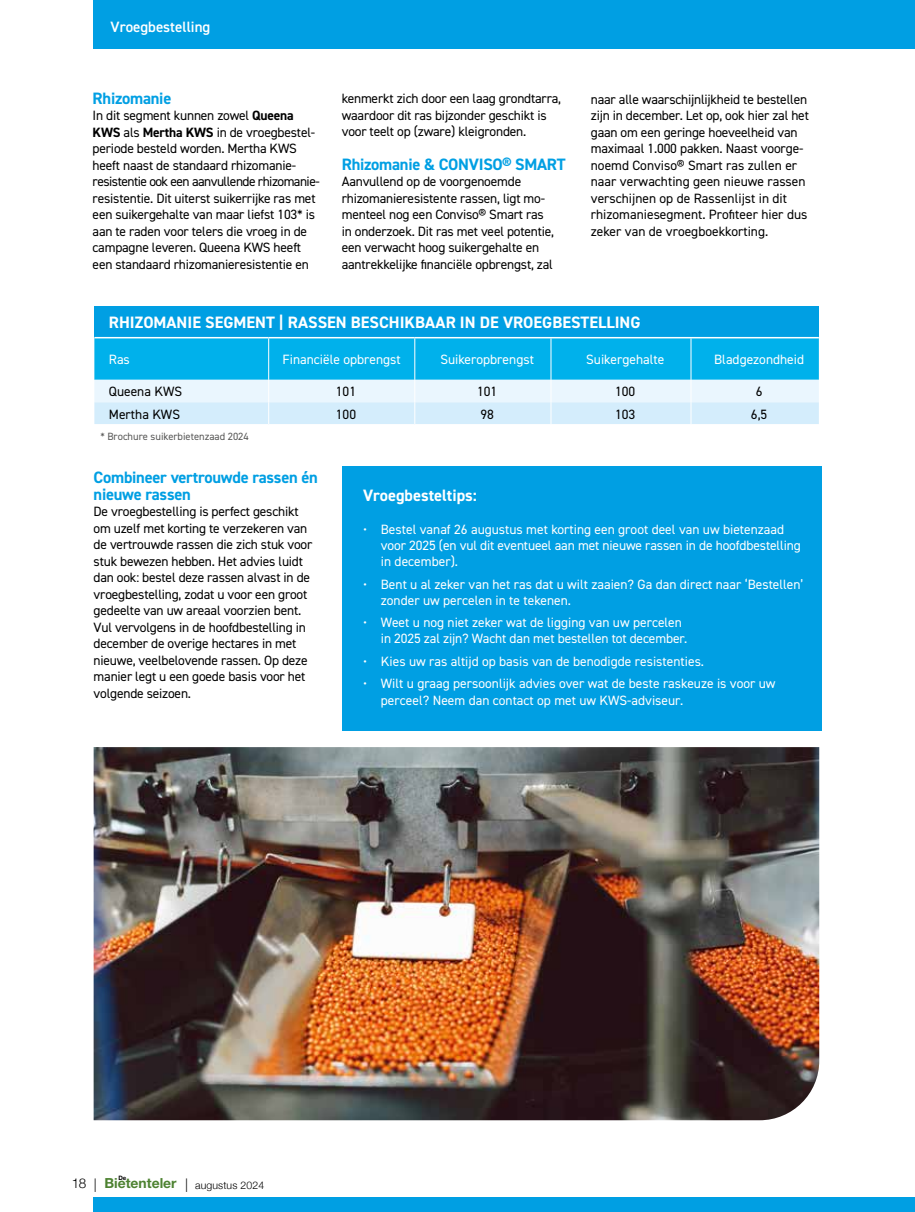
<style>
.page{position:relative;width:915px;height:1212px;background:#fff}
.page>*{position:absolute;margin:0;border:0;box-sizing:border-box;transform-origin:0 0}
.t1{font:700 16.5px/16.5px "DIN2014";letter-spacing:-.015em;color:#009fe3}
.t2{font:700 16.5px "DIN2014";color:#fff}
.t3{font:600 15px "DIN2014";color:#fff}
.t4{font:700 13.95px "Helvetica Neue LT Std";color:#4d8231}
.t5{font:13.5px/16.5px "DIN2014";letter-spacing:-.015em;color:#000}
.t6{font:13.5px/16.2px "DIN2014";color:#fff}
.t7{font:10.5px "DIN2014";color:#575756}
.t8{font:300 10.5px "Helvetica Neue";letter-spacing:.01em;color:#000}
.t9{font:700 6px "Helvetica Neue LT Std";color:#000}
.s1{font-weight:700}
.s2{font-family:"Helvetica Neue";font-weight:300;font-size:13.5px;color:#000}
.s3{font-size:13.5px}
</style>
<div class="page">
<div style="left:94px;top:0;width:820px;height:49px;background:#009fe3"></div>
<div style="left:94px;top:1197px;width:820px;height:15px;background:#009fe3"></div>
<img style="left:94px;top:747px;width:725px;height:373px">
<div style="left:342px;top:467px;width:479px;height:264px;background:#009fe3"></div>
<div style="left:94px;top:306px;width:724px;height:32px;background:#009fe3"></div>
<hr style="left:94px;top:337px;width:174px;height:1px;background:#fff">
<hr style="left:268px;top:337px;width:146px;height:1px;background:#fff">
<hr style="left:414px;top:337px;width:136px;height:1px;background:#fff">
<hr style="left:550px;top:337px;width:140px;height:1px;background:#fff">
<hr style="left:690px;top:337px;width:128px;height:1px;background:#fff">
<svg style="left:94px;top:338px;width:724px;height:86px;background:#75d3f4"></svg>
<p class="t3" style="left:111px;top:17px;width:101px">Vroegbestelling</p>
<p class="t1" style="left:93px;top:89px;width:80px">Rhizomanie</p>
<p class="t5" style="left:93px;top:107px;width:228px">In dit segment kunnen zowel <span class="s1">Queena KWS</span> als <span class="s1">Mertha KWS</span> in de vroegbestel&shy;periode besteld worden. Mertha KWS heeft naast de standaard rhizomanie&shy;resistentie ook een aanvullende rhizomanie&shy;resistentie. Dit uiterst suikerrijke ras met een suikergehalte van maar liefst 103* is aan te raden voor telers die vroeg in de campagne leveren. Queena KWS heeft een standaard rhizomanieresistentie en</p>
<p class="t5" style="left:341px;top:90px;width:221px">kenmerkt zich door een laag grondtarra, waardoor dit ras bijzonder geschikt is voor teelt op (zware) kleigronden.</p>
<p class="t1" style="left:341px;top:155px;width:225px">Rhizomanie &amp; CONVISO® SMART</p>
<p class="t5" style="left:341px;top:173px;width:214px">Aanvullend op de voorgenoemde rhizomanieresistente rassen, ligt mo&shy;menteel nog een Conviso® Smart ras in onderzoek. Dit ras met veel potentie, een verwacht hoog suikergehalte en aantrekkelijke financiële opbrengst, zal</p>
<p class="t5" style="left:590px;top:90px;width:219px">naar alle waarschijnlijkheid te bestellen zijn in december. Let op, ook hier zal het gaan om een geringe hoeveelheid van maximaal 1.000 pakken. Naast voorge&shy;noemd Conviso® Smart ras zullen er naar verwachting geen nieuwe rassen verschijnen op de Rassenlijst in dit rhizomaniesegment. Profiteer hier dus zeker van de vroegboekkorting.</p>
<p class="t2" style="left:109px;top:311px;width:533px">RHIZOMANIE SEGMENT | RASSEN BESCHIKBAAR IN DE VROEGBESTELLING</p>
<p class="t6" style="left:109px;top:351px;width:23px">Ras</p>
<p class="t6" style="left:282px;top:351px;width:120px">Financiële opbrengst</p>
<p class="t6" style="left:440px;top:351px;width:95px">Suikeropbrengst</p>
<p class="t6" style="left:586px;top:351px;width:80px">Suikergehalte</p>
<p class="t6" style="left:714px;top:351px;width:91px">Bladgezondheid</p>
<p class="t5" style="left:109px;top:383px;width:75px">Queena KWS</p>
<p class="t5" style="left:336px;top:383px;width:22px">101</p>
<p class="t5" style="left:477px;top:383px;width:22px">101</p>
<p class="t5" style="left:615px;top:383px;width:22px">100</p>
<p class="t5" style="left:755px;top:383px;width:8px">6</p>
<p class="t5" style="left:109px;top:406px;width:73px">Mertha KWS</p>
<p class="t5" style="left:336px;top:406px;width:22px">100</p>
<p class="t5" style="left:480px;top:406px;width:15px">98</p>
<p class="t5" style="left:615px;top:406px;width:22px">103</p>
<p class="t5" style="left:750px;top:406px;width:18px">6,5</p>
<p class="t7" style="left:100px;top:430px;width:150px">* Brochure suikerbietenzaad 2024</p>
<p class="t1" style="left:94px;top:469px;width:226px">Combineer vertrouwde rassen én nieuwe rassen</p>
<p class="t5" style="left:94px;top:503px;width:220px">De vroegbestelling is perfect geschikt om uzelf met korting te verzekeren van de vertrouwde rassen die zich stuk voor stuk bewezen hebben. Het advies luidt dan ook: bestel deze rassen alvast in de vroegbestelling, zodat u voor een groot gedeelte van uw areaal voorzien bent.<br>Vul vervolgens in de hoofdbestelling in december de overige hectares in met nieuwe, veelbelovende rassen. Op deze manier legt u een goede basis voor het volgende seizoen.</p>
<p class="t2" style="left:363px;top:484px;width:115px">Vroegbesteltips:</p>
<p class="t6" style="left:381px;top:521px;width:421px;text-indent:-18px">• Bestel vanaf 26 augustus met korting een groot deel van uw bietenzaad voor 2025 (en vul dit eventueel aan met nieuwe rassen in de hoofdbestelling in december).</p>
<p class="t6" style="left:381px;top:575px;width:424px;text-indent:-18px">• Bent u al zeker van het ras dat u wilt zaaien? Ga dan direct naar ‘Bestellen’ zonder uw percelen in te tekenen.</p>
<p class="t6" style="left:381px;top:614px;width:308px;text-indent:-18px">• Weet u nog niet zeker wat de ligging van uw percelen in 2025 zal zijn? Wacht dan met bestellen tot december.</p>
<p class="t6" style="left:363px;top:653px;width:342px">• Kies uw ras altijd op basis van de benodigde resistenties.</p>
<p class="t6" style="left:381px;top:675px;width:396px;text-indent:-18px">• Wilt u graag persoonlijk advies over wat de beste raskeuze is voor uw perceel? Neem dan contact op met uw KWS-adviseur.</p>
<p class="t9" style="left:118px;top:1174px;width:9px">De</p>
<p class="t4" style="left:72px;top:1174px;width:106px"><span class="s2">18 |</span> Bietenteler</p>
<p class="t8" style="left:185px;top:1176px;width:80px"><span class="s3">|</span> augustus 2024</p>
</div>
